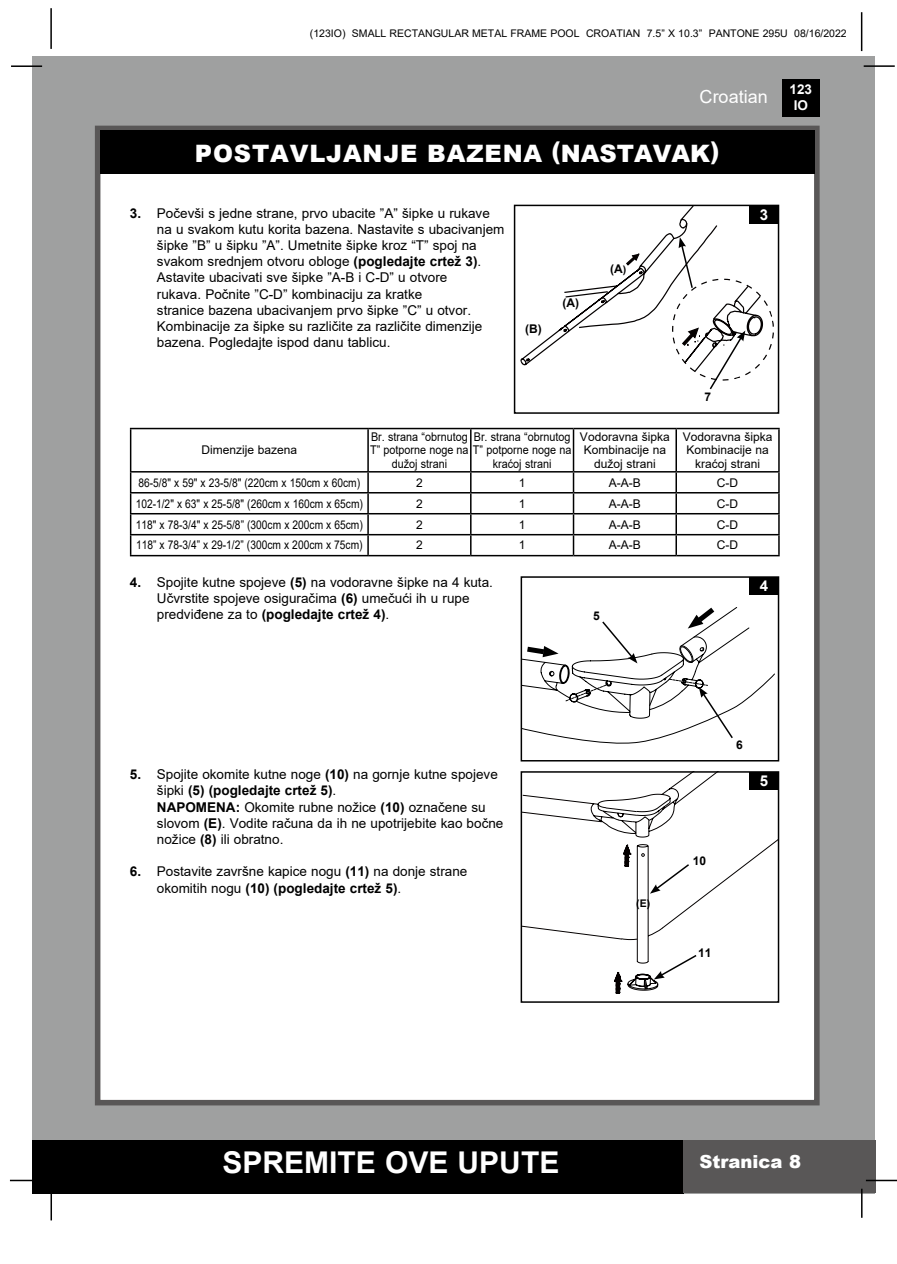
<style>
.page{position:relative;width:897px;height:1264px;background:#fff}
.page>*{position:absolute;margin:0;border:0;box-sizing:border-box;transform-origin:0 0}
.t1{font:700 30px "Arial";color:#fff}
.t2{font:900 24px "Arial";letter-spacing:.035em;color:#fff}
.t3{font:900 18px "Arial";color:#fff}
.t4{font:18px "Arial";color:#fff}
.t5{font:700 15px "Arial";color:#fff}
.t6{font:13.5px/16.2px "Arial";color:#000}
.t7{font:700 13.5px/16.2px "Arial";color:#fff;text-align:center}
.t8{font:12px "Arial";color:#000;scale:.85 1}
.t9{font:12px/13.5px "Arial";color:#000;text-align:center}
.t10{font:12px "Arial";color:#000;scale:.9 1}
.t11{font:700 12px "Arial";color:#000}
.t12{font:10.5px "Arial";color:#000}
.t13{font:700 10.5px "Arial";color:#000}
.s1{font-weight:700}
.s2{font-size:10.5px}
</style>
<div class="page">
<div style="left:33px;top:56px;width:842px;height:1137px;background:#9fa0a0"></div>
<div style="left:782px;top:79px;width:37px;height:38px;background:#000"></div>
<hr style="left:863px;top:65px;width:31px;height:2px;background:#000">
<hr style="left:50px;top:8px;width:2px;height:41px;background:#000">
<hr style="left:860px;top:12px;width:2px;height:39px;background:#000">
<div style="left:33px;top:1140px;width:650px;height:53px;background:#000"></div>
<div style="left:683px;top:1140px;width:192px;height:53px;background:#595757"></div>
<hr style="left:865px;top:1179px;width:31px;height:2px;background:#000">
<hr style="left:860px;top:1188px;width:2px;height:29px;background:#000">
<hr style="left:50px;top:1190px;width:2px;height:30px;background:#000">
<hr style="left:10px;top:1179px;width:31px;height:2px;background:#000">
<hr style="left:11px;top:65px;width:31px;height:2px;background:#000">
<div style="left:95px;top:126px;width:724px;height:979px;background:#fff;border:6px solid #595757"></div>
<div style="left:100px;top:130px;width:714px;height:44px;background:#000"></div>
<div style="left:520px;top:576px;width:259px;height:185px;border:2px solid #000"></div>
<div style="left:749px;top:577px;width:28px;height:18px;background:#000"></div>
<svg style="left:521px;top:607px;width:253px;height:136px"></svg>
<hr style="left:130px;top:428px;width:238px;height:1px;background:#000">
<hr style="left:130px;top:429px;width:1px;height:42px;background:#000">
<hr style="left:368px;top:428px;width:102px;height:1px;background:#000">
<hr style="left:367px;top:429px;width:2px;height:42px;background:#000">
<hr style="left:470px;top:428px;width:103px;height:1px;background:#000">
<hr style="left:470px;top:429px;width:1px;height:42px;background:#000">
<hr style="left:573px;top:428px;width:103px;height:1px;background:#000">
<hr style="left:572px;top:429px;width:2px;height:42px;background:#000">
<hr style="left:676px;top:428px;width:103px;height:1px;background:#000">
<hr style="left:675px;top:429px;width:2px;height:42px;background:#000">
<hr style="left:778px;top:429px;width:1px;height:42px;background:#000">
<hr style="left:130px;top:471px;width:238px;height:1px;background:#000">
<hr style="left:368px;top:471px;width:102px;height:1px;background:#000">
<hr style="left:367px;top:472px;width:2px;height:20px;background:#000">
<hr style="left:470px;top:471px;width:103px;height:1px;background:#000">
<hr style="left:573px;top:471px;width:103px;height:1px;background:#000">
<hr style="left:572px;top:472px;width:2px;height:20px;background:#000">
<hr style="left:676px;top:471px;width:103px;height:1px;background:#000">
<hr style="left:675px;top:472px;width:2px;height:20px;background:#000">
<hr style="left:130px;top:492px;width:238px;height:1px;background:#000">
<hr style="left:368px;top:492px;width:102px;height:1px;background:#000">
<hr style="left:367px;top:493px;width:2px;height:20px;background:#000">
<hr style="left:470px;top:492px;width:103px;height:1px;background:#000">
<hr style="left:573px;top:492px;width:103px;height:1px;background:#000">
<hr style="left:572px;top:493px;width:2px;height:20px;background:#000">
<hr style="left:676px;top:492px;width:103px;height:1px;background:#000">
<hr style="left:675px;top:493px;width:2px;height:20px;background:#000">
<hr style="left:130px;top:513px;width:238px;height:1px;background:#000">
<hr style="left:368px;top:513px;width:102px;height:1px;background:#000">
<hr style="left:367px;top:514px;width:2px;height:20px;background:#000">
<hr style="left:470px;top:513px;width:103px;height:1px;background:#000">
<hr style="left:573px;top:513px;width:103px;height:1px;background:#000">
<hr style="left:572px;top:514px;width:2px;height:20px;background:#000">
<hr style="left:676px;top:513px;width:103px;height:1px;background:#000">
<hr style="left:675px;top:514px;width:2px;height:20px;background:#000">
<hr style="left:130px;top:534px;width:238px;height:1px;background:#000">
<svg style="left:130px;top:472px;width:1px;height:83px"></svg>
<hr style="left:368px;top:534px;width:102px;height:1px;background:#000">
<hr style="left:367px;top:535px;width:2px;height:20px;background:#000">
<hr style="left:470px;top:534px;width:103px;height:1px;background:#000">
<svg style="left:470px;top:472px;width:1px;height:83px"></svg>
<hr style="left:573px;top:534px;width:103px;height:1px;background:#000">
<hr style="left:572px;top:535px;width:2px;height:20px;background:#000">
<hr style="left:676px;top:534px;width:103px;height:1px;background:#000">
<hr style="left:675px;top:535px;width:2px;height:20px;background:#000">
<svg style="left:778px;top:472px;width:1px;height:83px"></svg>
<hr style="left:130px;top:555px;width:238px;height:1px;background:#000">
<hr style="left:368px;top:555px;width:102px;height:1px;background:#000">
<hr style="left:470px;top:555px;width:103px;height:1px;background:#000">
<hr style="left:573px;top:555px;width:103px;height:1px;background:#000">
<hr style="left:676px;top:555px;width:103px;height:1px;background:#000">
<div style="left:513px;top:205px;width:266px;height:209px;border:2px solid #000"></div>
<svg style="left:519px;top:205px;width:259px;height:186px"></svg>
<svg style="left:523px;top:774px;width:253px;height:220px"></svg>
<div style="left:520px;top:771px;width:259px;height:232px;border:2px solid #000"></div>
<div style="left:749px;top:772px;width:28px;height:18px;background:#000"></div>
<svg style="left:650px;top:862px;width:40px;height:31px"></svg>
<svg style="left:653px;top:953px;width:45px;height:26px"></svg>
<p class="t12" style="left:310px;top:26px;width:538px">(123IO) SMALL RECTANGULAR METAL FRAME POOL CROATIAN 7.5” X 10.3” PANTONE 295U 08/16/2022</p>
<h3 class="t4" style="left:699px;top:84px;width:70px">Croatian</h3>
<h2 class="t2" style="left:195px;top:136px;width:526px">POSTAVLJANJE BAZENA (NASTAVAK)</h2>
<p class="t6" style="left:157px;top:205px;width:349px;text-indent:-27px"><span class="s1">3.</span> Počevši s jedne strane, prvo ubacite ”A” šipke u rukave na u svakom kutu korita bazena. Nastavite s ubacivanjem šipke ”B” u šipku ”A”. Umetnite šipke kroz “T” spoj na svakom srednjem otvoru obloge <span class="s1">(pogledajte crtež 3)</span>.<br>Astavite ubacivati sve šipke ”A-B i C-D” u otvore<br>rukava. Počnite ”C-D” kombinaciju za kratke<br>stranice bazena ubacivanjem prvo šipke ”C” u otvor.<br>Kombinacije za šipke su različite za različite dimenzije bazena. Pogledajte ispod danu tablicu.</p>
<p class="t11" style="left:525px;top:320px;width:18px">(B)</p>
<p class="t11" style="left:562px;top:294px;width:18px">(A)</p>
<p class="t11" style="left:610px;top:261px;width:18px">(A<span class="s2">)</span></p>
<p class="t11" style="left:704px;top:388px;width:8px">7</p>
<p class="t5" style="left:759px;top:204px;width:10px">3</p>
<p class="t9" style="left:201px;top:443px;width:97px">Dimenzije bazena</p>
<p class="t10" style="left:371px;top:428px;width:109px">Br. strana “obrnutog</p>
<p class="t10" style="left:370px;top:442px;width:225px">T” potporne noge na T” potporne noge na</p>
<p class="t10" style="left:391px;top:455px;width:63px">dužoj strani</p>
<p class="t10" style="left:473px;top:428px;width:109px">Br. strana “obrnutog</p>
<p class="t10" style="left:493px;top:455px;width:67px">kraćoj strani</p>
<p class="t9" style="left:580px;top:430px;width:91px">Vodoravna šipka<br>Kombinacije na dužoj strani</p>
<p class="t9" style="left:682px;top:430px;width:91px">Vodoravna šipka<br>Kombinacije na kraćoj strani</p>
<p class="t8" style="left:138px;top:474px;width:262px">86-5/8" x 59" x 23-5/8" (220cm x 150cm x 60cm)</p>
<p class="t9" style="left:416px;top:475px;width:8px">2</p>
<p class="t9" style="left:518px;top:475px;width:8px">1</p>
<p class="t9" style="left:608px;top:475px;width:34px">A-A-B</p>
<p class="t9" style="left:716px;top:475px;width:23px">C-D</p>
<p class="t8" style="left:136px;top:495px;width:269px">102-1/2" x 63" x 25-5/8" (260cm x 160cm x 65cm)</p>
<p class="t9" style="left:416px;top:496px;width:8px">2</p>
<p class="t9" style="left:518px;top:496px;width:8px">1</p>
<p class="t9" style="left:608px;top:496px;width:34px">A-A-B</p>
<p class="t9" style="left:716px;top:496px;width:23px">C-D</p>
<p class="t8" style="left:136px;top:516px;width:268px">118" x 78-3/4" x 25-5/8” (300cm x 200cm x 65cm)</p>
<p class="t9" style="left:416px;top:517px;width:8px">2</p>
<p class="t9" style="left:518px;top:517px;width:8px">1</p>
<p class="t9" style="left:608px;top:517px;width:34px">A-A-B</p>
<p class="t9" style="left:716px;top:517px;width:23px">C-D</p>
<p class="t8" style="left:136px;top:537px;width:268px">118” x 78-3/4” x 29-1/2” (300cm x 200cm x 75cm)</p>
<p class="t9" style="left:416px;top:538px;width:8px">2</p>
<p class="t9" style="left:518px;top:538px;width:8px">1</p>
<p class="t9" style="left:608px;top:538px;width:34px">A-A-B</p>
<p class="t9" style="left:716px;top:538px;width:23px">C-D</p>
<p class="t6" style="left:157px;top:573px;width:337px;text-indent:-27px"><span class="s1">4.</span> Spojite kutne spojeve <span class="s1">(5)</span> na vodoravne šipke na 4 kuta.<br>Učvrstite spojeve osiguračima <span class="s1">(6)</span> umečući ih u rupe predviđene za to <span class="s1">(pogledajte crtež 4)</span>.</p>
<p class="t11" style="left:593px;top:607px;width:8px">5</p>
<p class="t5" style="left:759px;top:575px;width:10px">4</p>
<p class="t7" style="left:789px;top:81px;width:24px">123<br>IO</p>
<p class="t6" style="left:157px;top:766px;width:348px;text-indent:-27px"><span class="s1">5.</span> Spojite okomite kutne noge <span class="s1">(10)</span> na gornje kutne spojeve šipki <span class="s1">(5) (pogledajte crtež 5)</span>.<br><span class="s1">NAPOMENA:</span> Okomite rubne nožice <span class="s1">(10)</span> označene su slovom <span class="s1">(E)</span>. Vodite računa da ih ne upotrijebite kao bočne nožice <span class="s1">(8)</span> ili obratno.</p>
<p class="t6" style="left:157px;top:863px;width:312px;text-indent:-27px"><span class="s1">6.</span> Postavite završne kapice nogu <span class="s1">(11)</span> na donje strane okomitih nogu <span class="s1">(10) (pogledajte crtež 5)</span>.</p>
<p class="t13" style="left:636px;top:896px;width:15px">(E)</p>
<p class="t11" style="left:692px;top:852px;width:15px">10</p>
<p class="t11" style="left:736px;top:736px;width:8px">6</p>
<p class="t5" style="left:759px;top:770px;width:10px">5</p>
<p class="t11" style="left:698px;top:944px;width:15px">11</p>
<h1 class="t1" style="left:222px;top:1141px;width:338px">SPREMITE OVE UPUTE</h1>
<h3 class="t3" style="left:699px;top:1149px;width:103px">Stranica 8</h3>
</div>
